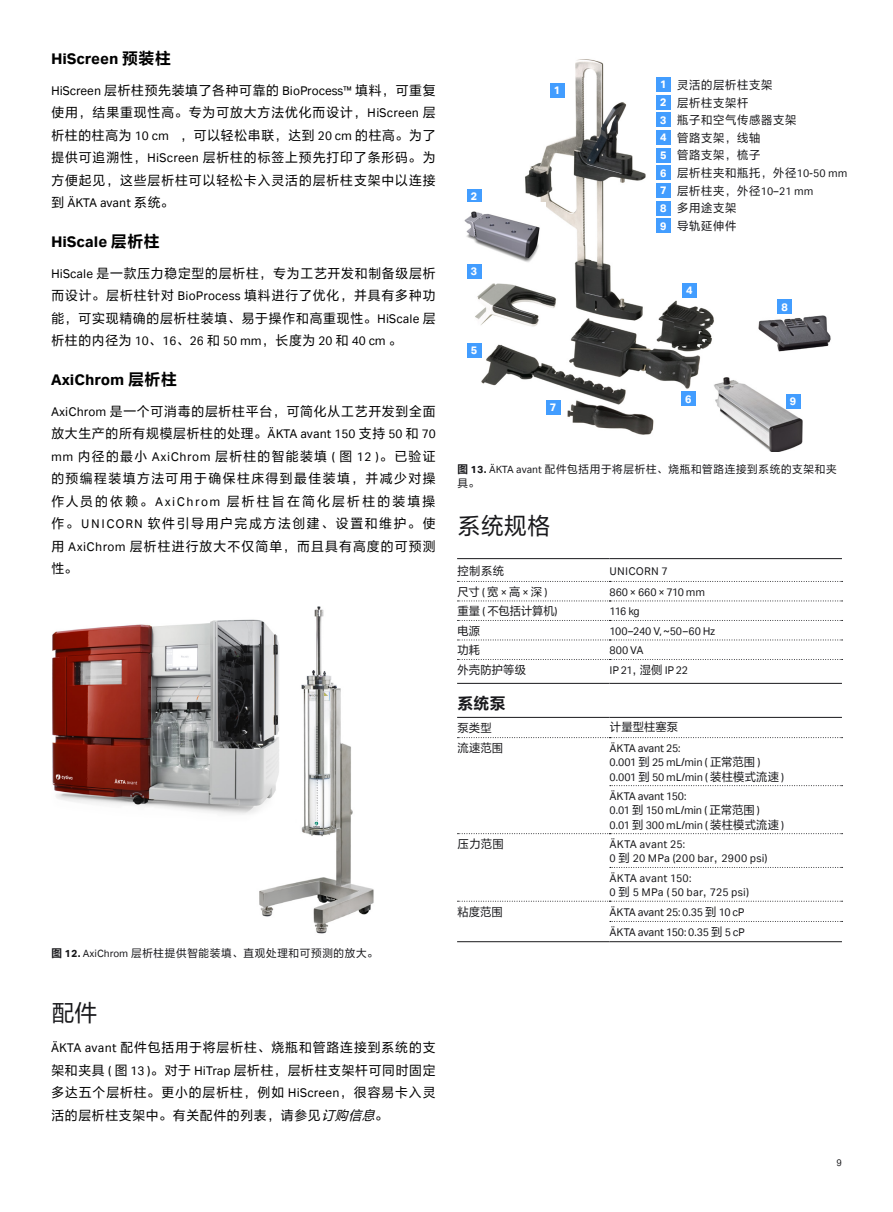
<style>
.page{position:relative;width:893px;height:1212px;background:#fff}
.page>*{position:absolute;margin:0;border:0;box-sizing:border-box;transform-origin:0 0}
.Subhead_1{font:24px "FZLTH Pro GB1 4";color:#18181b}
.Body_text{font:24px "FZLTH Pro GB1 4";color:#18181b}
.t1{font:700 16.5px "Cytiva Aktiv";color:#000}
.Subhead_2{font:16.5px "FZLTCH Pro GB1 4";color:#18181b}
.t2{font:13.5px/22.5px "FZLTH Pro GB1 4";letter-spacing:.02em;color:#000;text-align:justify}
.Table_text{font:12px "Cytiva Aktiv";letter-spacing:-.01em;color:#18181b}
.Table_text-2{font:12px "FZLTH Pro GB1 4";color:#18181b}
.Table_text-3{font:12px "Cytiva Aktiv";letter-spacing:.015em;color:#18181b}
.t3{font:700 12px "Cytiva Aktiv";color:#fff}
.Table_text-4{font:12px "Cytiva Aktiv";letter-spacing:.01em;color:#18181b}
.Table_text-5{font:12px "FZLTH Pro GB1 4";letter-spacing:-.06em;color:#18181b}
.Table_text-6{font:12px "Cytiva Aktiv";letter-spacing:.02em;color:#18181b}
.t4{font:11.25px/14.2px "FZLTH Pro GB1 4";color:#18181b}
.t5{font:10.5px "Cytiva Aktiv";color:#18181b}
.s1{font-family:"FZLTCH Pro GB1 4";font-weight:400}
.s2{font-family:"Cytiva Aktiv"}
.s3{font-family:"FZLTCH Pro GB1 4"}
.s4{font-family:"Cytiva Aktiv";font-weight:700}
.s5{font-style:italic}
.s6{font-family:"FZLTH Pro GB1 4"}
</style>
<div class="page">
<svg style="left:457px;top:581px;width:386px;height:1px"></svg>
<svg style="left:457px;top:600px;width:386px;height:1px"></svg>
<svg style="left:457px;top:620px;width:386px;height:1px"></svg>
<svg style="left:457px;top:640px;width:386px;height:1px"></svg>
<svg style="left:457px;top:659px;width:386px;height:1px"></svg>
<hr style="left:457px;top:558px;width:152px;height:1px;background:#18181b">
<hr style="left:609px;top:558px;width:233px;height:1px;background:#18181b">
<hr style="left:457px;top:683px;width:152px;height:1px;background:#18181b">
<hr style="left:609px;top:683px;width:233px;height:1px;background:#18181b">
<svg style="left:457px;top:737px;width:386px;height:1px"></svg>
<svg style="left:610px;top:785px;width:233px;height:1px"></svg>
<svg style="left:457px;top:833px;width:386px;height:1px"></svg>
<svg style="left:610px;top:867px;width:233px;height:1px"></svg>
<svg style="left:457px;top:901px;width:386px;height:1px"></svg>
<svg style="left:610px;top:921px;width:233px;height:1px"></svg>
<hr style="left:457px;top:717px;width:152px;height:1px;background:#18181b">
<hr style="left:609px;top:717px;width:233px;height:1px;background:#18181b">
<hr style="left:457px;top:941px;width:152px;height:1px;background:#18181b">
<hr style="left:609px;top:941px;width:233px;height:1px;background:#18181b">
<img style="left:475px;top:59px;width:356px;height:392px">
<div style="left:550px;top:83px;width:14px;height:15px;background:#429dff"></div>
<div style="left:467px;top:189px;width:15px;height:14px;background:#429dff"></div>
<div style="left:546px;top:400px;width:14px;height:15px;background:#429dff"></div>
<div style="left:682px;top:283px;width:15px;height:15px;background:#429dff"></div>
<div style="left:786px;top:394px;width:14px;height:14px;background:#429dff"></div>
<div style="left:777px;top:299px;width:15px;height:15px;background:#429dff"></div>
<div style="left:467px;top:343px;width:15px;height:15px;background:#429dff"></div>
<div style="left:656px;top:77px;width:15px;height:15px;background:#429dff"></div>
<div style="left:656px;top:95px;width:15px;height:15px;background:#429dff"></div>
<div style="left:656px;top:183px;width:15px;height:15px;background:#429dff"></div>
<div style="left:656px;top:130px;width:15px;height:15px;background:#429dff"></div>
<div style="left:656px;top:218px;width:15px;height:15px;background:#429dff"></div>
<div style="left:656px;top:112px;width:15px;height:15px;background:#429dff"></div>
<div style="left:656px;top:201px;width:15px;height:15px;background:#429dff"></div>
<div style="left:656px;top:148px;width:15px;height:15px;background:#429dff"></div>
<div style="left:656px;top:165px;width:15px;height:15px;background:#429dff"></div>
<div style="left:681px;top:391px;width:15px;height:15px;background:#429dff"></div>
<img style="left:52px;top:606px;width:322px;height:328px">
<img style="left:464px;top:202px;width:81px;height:65px">
<div style="left:467px;top:264px;width:15px;height:15px;background:#429dff"></div>
<p class="t1" style="left:51px;top:49px;width:122px">HiScreen <span class="s1">预装柱</span></p>
<p class="t2" style="left:51px;top:79px;width:386px"><span class="s2">HiScreen</span> 层析柱预先装填了各种可靠的 <span class="s2">BioProcess™</span> 填料，可重复使用，结果重现性高。专为可放大方法优化而设计，<span class="s2">HiScreen</span> 层析柱的柱高为 <span class="s2">10 cm</span> ，可以轻松串联，达到 <span class="s2">20 cm</span> 的柱高。为了提供可追溯性，<span class="s2">HiScreen</span> 层析柱的标签上预先打印了条形码。为方便起见，这些层析柱可以轻松卡入灵活的层析柱支架中以连接到 <span class="s2">ÄKTA avant</span> 系统。</p>
<p class="t1" style="left:51px;top:232px;width:111px">HiScale <span class="s1">层析柱</span></p>
<p class="t2" style="left:51px;top:262px;width:386px"><span class="s2">HiScale</span> 是一款压力稳定型的层析柱，专为工艺开发和制备级层析而设计。层析柱针对 <span class="s2">BioProcess</span> 填料进行了优化，并具有多种功能，可实现精确的层析柱装填、易于操作和高重现性。<span class="s2">HiScale</span> 层析柱的内径为 <span class="s2">10</span>、<span class="s2">16</span>、<span class="s2">26</span> 和 <span class="s2">50 mm</span>，长度为 <span class="s2">20</span> 和 <span class="s2">40 cm</span> 。</p>
<p class="t1" style="left:51px;top:370px;width:128px">AxiChrom <span class="s1">层析柱</span></p>
<p class="t2" style="left:51px;top:400px;width:386px"><span class="s2">AxiChrom</span> 是一个可消毒的层析柱平台，可简化从工艺开发到全面放大生产的所有规模层析柱的处理。<span class="s2">ÄKTA avant 150</span> 支持 <span class="s2">50</span> 和 <span class="s2">70 mm</span> 内径的最小 <span class="s2">AxiChrom</span> 层析柱的智能装填 <span class="s2">(</span> 图 <span class="s2">12 )</span>。已验证的预编程装填方法可用于确保柱床得到最佳装填，并减少对操作人员的依赖。<span class="s2">AxiChrom</span> 层析柱旨在简化层析柱的装填操作。<span class="s2">UNICORN</span> 软件引导用户完成方法创建、设置和维护。使用 <span class="s2">AxiChrom</span> 层析柱进行放大不仅简单，而且具有高度的可预测性。</p>
<p class="t4" style="left:51px;top:946px;width:329px"><span class="s3">图</span> <span class="s4">12.</span> <span class="s2">AxiChrom</span> 层析柱提供智能装填、直观处理和可预测的放大。</p>
<p class="Body_text" style="left:51px;top:999px;width:48px">配件</p>
<p class="t2" style="left:51px;top:1036px;width:386px"><span class="s2">ÄKTA avant</span> 配件包括用于将层析柱、烧瓶和管路连接到系统的支架和夹具 <span class="s2">(</span> 图 <span class="s2">13 )</span>。对于 <span class="s2">HiTrap</span> 层析柱，层析柱支架杆可同时固定多达五个层析柱。更小的层析柱，例如 <span class="s2">HiScreen</span>，很容易卡入灵活的层析柱支架中。有关配件的列表，请参见<span class="s5">订购信息</span>。</p>
<p class="t3" style="left:471px;top:189px;width:9px">2</p>
<p class="t3" style="left:471px;top:264px;width:9px">3</p>
<p class="t3" style="left:471px;top:343px;width:9px">5</p>
<p class="t3" style="left:553px;top:83px;width:9px">1</p>
<p class="t3" style="left:550px;top:401px;width:9px">7</p>
<p class="t3" style="left:660px;top:78px;width:9px">1</p>
<p class="t3" style="left:660px;top:95px;width:9px">2</p>
<p class="t3" style="left:660px;top:113px;width:9px">3</p>
<p class="t3" style="left:660px;top:131px;width:9px">4</p>
<p class="t3" style="left:660px;top:148px;width:9px">5</p>
<p class="t3" style="left:660px;top:166px;width:9px">6</p>
<p class="t3" style="left:660px;top:184px;width:9px">7</p>
<p class="t3" style="left:660px;top:201px;width:9px">8</p>
<p class="t3" style="left:660px;top:219px;width:9px">9</p>
<p class="Table_text-2" style="left:677px;top:78px;width:97px">灵活的层析柱支架</p>
<p class="Table_text-2" style="left:677px;top:96px;width:73px">层析柱支架杆</p>
<p class="Table_text-2" style="left:677px;top:113px;width:121px">瓶子和空气传感器支架</p>
<p class="Table_text-2" style="left:677px;top:131px;width:85px">管路支架，线轴</p>
<p class="Table_text-2" style="left:677px;top:148px;width:85px">管路支架，梳子</p>
<p class="Table_text-2" style="left:677px;top:166px;width:172px">层析柱夹和瓶托，外径<span class="s2">10-50 mm</span></p>
<p class="Table_text-2" style="left:677px;top:184px;width:138px">层析柱夹，外径<span class="s2">10–21 mm</span></p>
<p class="Table_text-2" style="left:677px;top:201px;width:61px">多用途支架</p>
<p class="Table_text-2" style="left:677px;top:219px;width:61px">导轨延伸件</p>
<p class="t3" style="left:686px;top:284px;width:9px">4</p>
<p class="t3" style="left:781px;top:300px;width:9px">8</p>
<p class="t3" style="left:685px;top:392px;width:9px">6</p>
<p class="t3" style="left:789px;top:394px;width:9px">9</p>
<p class="t4" style="left:457px;top:462px;width:381px"><span class="s3">图</span> <span class="s4">13.</span> <span class="s2">ÄKTA avant</span> 配件包括用于将层析柱、烧瓶和管路连接到系统的支架和夹具。</p>
<p class="Subhead_1" style="left:457px;top:512px;width:95px">系统规格</p>
<p class="Table_text-2" style="left:457px;top:564px;width:49px">控制系统</p>
<p class="Table_text-6" style="left:609px;top:564px;width:60px">UNICORN 7</p>
<p class="Table_text-2" style="left:457px;top:585px;width:92px">尺寸 <span class="s2">(</span> 宽 <span class="s2">×</span> 高 <span class="s2">×</span> 深 <span class="s2">)</span></p>
<p class="Table_text" style="left:609px;top:586px;width:97px">860 × 660 × 710 mm</p>
<p class="Table_text-5" style="left:457px;top:604px;width:102px">重量 <span class="s2">(</span> 不包括计算机<span class="s2">)</span></p>
<p class="Table_text" style="left:609px;top:605px;width:32px">116 kg</p>
<p class="Table_text-2" style="left:457px;top:623px;width:25px">电源</p>
<p class="Table_text" style="left:609px;top:625px;width:107px">100–240 V, ~50–60 Hz</p>
<p class="Table_text-2" style="left:457px;top:643px;width:25px">功耗</p>
<p class="Table_text" style="left:609px;top:644px;width:36px">800 VA</p>
<p class="Table_text-2" style="left:457px;top:663px;width:71px">外壳防护等级</p>
<p class="Table_text" style="left:609px;top:664px;width:80px">IP 21<span class="s6">，湿侧</span> IP 22</p>
<p class="Subhead_2" style="left:457px;top:694px;width:50px">系统泵</p>
<p class="Table_text-2" style="left:457px;top:721px;width:37px">泵类型</p>
<p class="Table_text-2" style="left:609px;top:720px;width:71px">计量型柱塞泵</p>
<p class="Table_text-2" style="left:457px;top:741px;width:48px">流速范围</p>
<p class="Table_text" style="left:609px;top:742px;width:72px">ÄKTA avant 25:</p>
<p class="Table_text" style="left:609px;top:756px;width:153px">0.001 <span class="s6">到</span> 25 mL/min ( <span class="s6">正常范围</span> )</p>
<p class="Table_text" style="left:609px;top:770px;width:176px">0.001 <span class="s6">到</span> 50 mL/min ( <span class="s6">装柱模式流速</span> )</p>
<p class="Table_text" style="left:609px;top:790px;width:78px">ÄKTA avant 150:</p>
<p class="Table_text" style="left:609px;top:804px;width:152px">0.01 <span class="s6">到</span> 150 mL/min ( <span class="s6">正常范围</span> )</p>
<p class="Table_text" style="left:609px;top:818px;width:176px">0.01 <span class="s6">到</span> 300 mL/min ( <span class="s6">装柱模式流速</span> )</p>
<p class="Table_text-2" style="left:457px;top:837px;width:49px">压力范围</p>
<p class="Table_text" style="left:609px;top:838px;width:77px">ÄKTA avant 25:</p>
<p class="Table_text-3" style="left:609px;top:852px;width:160px">0 <span class="s6">到</span> 20 MPa (200 bar<span class="s6">，</span>2900 psi)</p>
<p class="Table_text-4" style="left:609px;top:871px;width:83px">ÄKTA avant 150:</p>
<p class="Table_text-3" style="left:609px;top:886px;width:141px">0 <span class="s6">到</span> 5 MPa ( 50 bar<span class="s6">，</span>725 psi)</p>
<p class="Table_text-2" style="left:457px;top:905px;width:48px">粘度范围</p>
<p class="Table_text" style="left:609px;top:905px;width:136px">ÄKTA avant 25: 0.35 <span class="s6">到</span> 10 cP</p>
<p class="Table_text" style="left:609px;top:925px;width:137px">ÄKTA avant 150: 0.35 <span class="s6">到</span> 5 cP</p>
<p class="t5" style="left:836px;top:1157px;width:7px">9</p>
</div>
